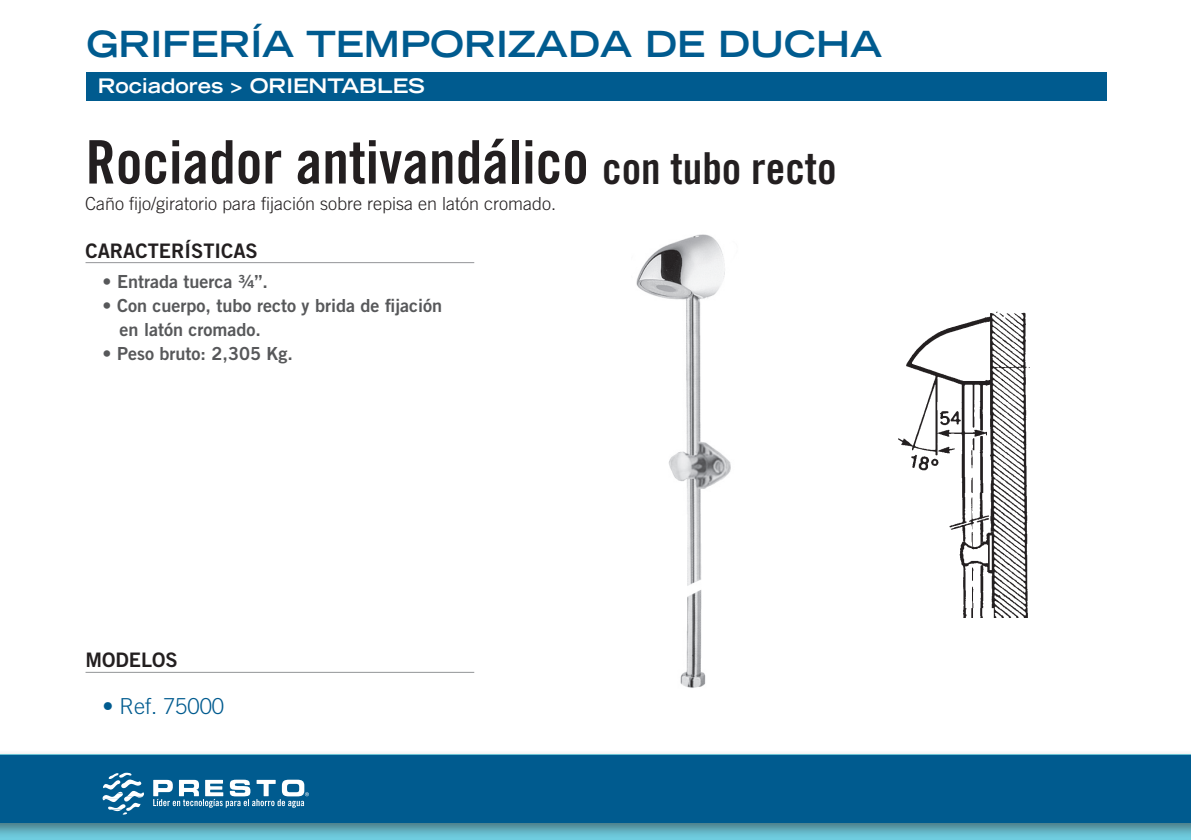
<style>
.page{position:relative;width:1191px;height:840px;background:#fff}
.page>*{position:absolute;margin:0;border:0;box-sizing:border-box;transform-origin:0 0}
.t1{font:60px "Trade Gothic Bold Cond Twenty";color:#231f20}
.t2{font:700 expanded 36px "Trade Gothic LH";color:#005b8f}
.t3{font:300 22px "Trade Gothic";color:#005b8f}
.t4{font:700 expanded 20px "Trade Gothic LH";color:#fff}
.t5{font:20px "Trade Gothic Bold Two";color:#231f20}
.t6{font:18px/24px "Trade Gothic Bold Two";color:#57585a}
.t7{font:300 18px "Trade Gothic";color:#231f20}
.s1{font-size:44px}
</style>
<div class="page">
<div style="left:86px;top:71px;width:1020px;height:29px;background:#005b8f"></div>
<div style="left:0;top:749px;width:1191px;height:90px;background:#231f20;opacity:.5"></div>
<div style="left:0;top:754px;width:1191px;height:68px;background:#005b8f"></div>
<svg style="left:102px;top:772px;width:207px;height:42px"></svg>
<hr style="left:86px;top:262px;width:388px;height:1px;background:#939598">
<hr style="left:86px;top:671px;width:388px;height:1px;background:#939598">
<img style="left:636px;top:234px;width:95px;height:454px">
<img style="left:898px;top:311px;width:131px;height:306px">
<h2 class="t2" style="left:86px;top:21px;width:797px">GRIFERÍA TEMPORIZADA DE DUCHA</h2>
<p class="t4" style="left:98px;top:72px;width:329px">Rociadores &gt; ORIENTABLES</p>
<h1 class="t1" style="left:86px;top:125px;width:752px">Rociador antivandálico <span class="s1">con tubo recto</span></h1>
<p class="t7" style="left:85px;top:192px;width:473px">Caño fijo/giratorio para fijación sobre repisa en latón cromado.</p>
<p class="t5" style="left:86px;top:238px;width:174px">CARACTERÍSTICAS</p>
<p class="t6" style="left:103px;top:269px;width:167px">• Entrada tuerca ¾”.</p>
<p class="t6" style="left:120px;top:293px;width:324px;text-indent:-17px">• Con cuerpo, tubo recto y brida de fijación en latón cromado.</p>
<p class="t6" style="left:103px;top:341px;width:192px">• Peso bruto: 2,305 Kg.</p>
<p class="t5" style="left:86px;top:647px;width:94px">MODELOS</p>
<p class="t3" style="left:103px;top:692px;width:123px">• Ref. 75000</p>
</div>
